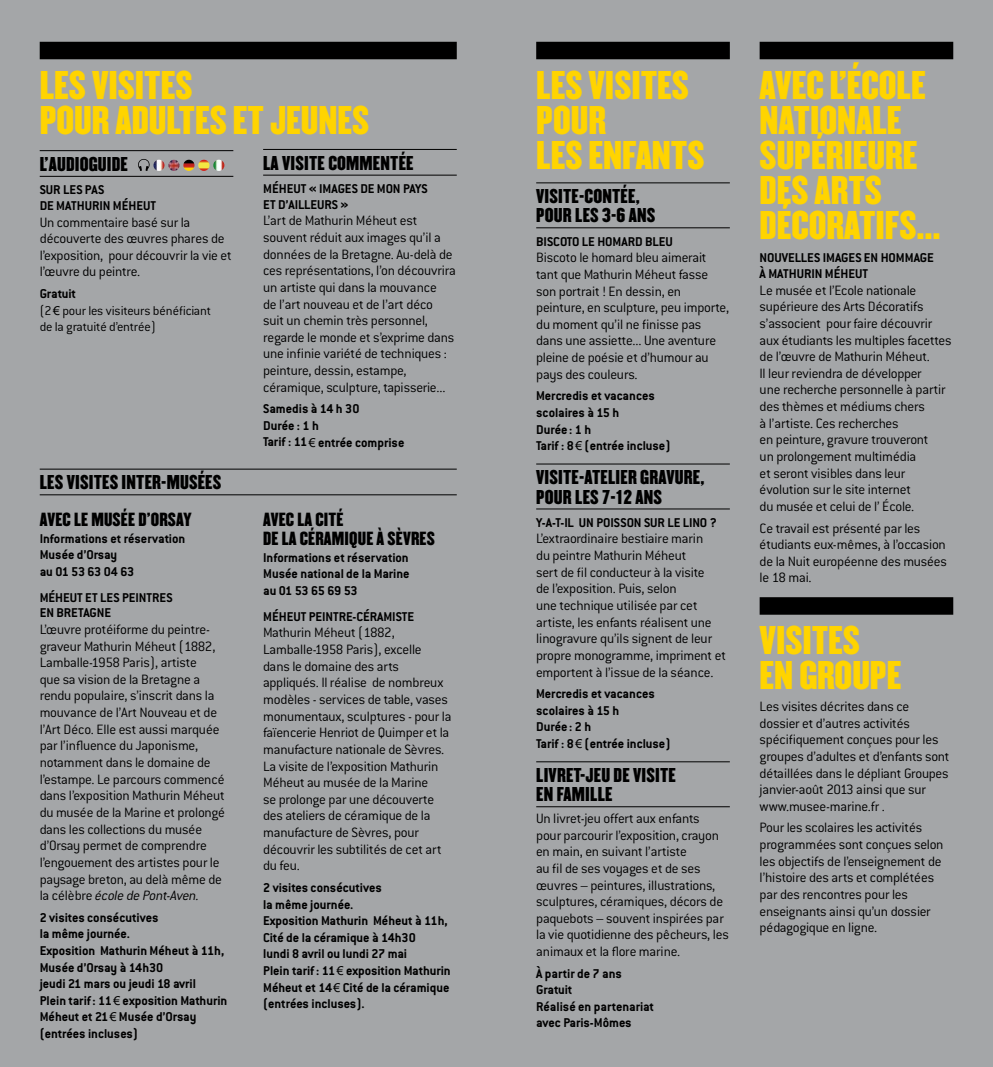
<style>
.page{position:relative;width:993px;height:1067px;background:#fff}
.page>*{position:absolute;margin:0;border:0;box-sizing:border-box;transform-origin:0 0}
.t1{font:35px/35px "Champion HTF Welterweight";color:#ffd400}
.t2{font:17.5px/19.2px "Champion HTF Welterweight";letter-spacing:.01em;color:#000}
.t3{font:16.62px/19.2px "Champion HTF Welterweight";letter-spacing:.01em;color:#000}
.t4{font:300 14.88px/16.6px "Conduit ITC";letter-spacing:-.015em;color:#000}
.t5{font:700 14px/16.6px "Conduit ITC";color:#000}
.t6{font:300 14px/16.6px "Conduit ITC";letter-spacing:-.015em;color:#000}
.s1{font-weight:700}
.s2{font-family:"Arial";font-weight:400;font-size:12.25px}
.s3{font-style:italic}
</style>
<div class="page">
<div style="left:0;top:0;width:496px;height:1067px;background:#a4a6a8"></div>
<div style="left:496px;top:0;width:496px;height:1067px;background:#a4a6a8"></div>
<hr style="left:40px;top:150px;width:193px;height:1px;background:#000">
<hr style="left:40px;top:176px;width:193px;height:1px;background:#000">
<svg style="left:138px;top:159px;width:86px;height:12px"></svg>
<hr style="left:263px;top:149px;width:193px;height:1px;background:#000">
<hr style="left:263px;top:175px;width:193px;height:1px;background:#000">
<div style="left:40px;top:42px;width:416px;height:17px;background:#000"></div>
<hr style="left:40px;top:468px;width:416px;height:1px;background:#000">
<hr style="left:40px;top:494px;width:416px;height:1px;background:#000">
<div style="left:536px;top:42px;width:193px;height:17px;background:#000"></div>
<hr style="left:536px;top:182px;width:193px;height:1px;background:#000">
<hr style="left:536px;top:227px;width:193px;height:1px;background:#000">
<hr style="left:536px;top:463px;width:193px;height:1px;background:#000">
<hr style="left:536px;top:508px;width:193px;height:1px;background:#000">
<hr style="left:536px;top:761px;width:193px;height:1px;background:#000">
<hr style="left:536px;top:806px;width:193px;height:1px;background:#000">
<div style="left:759px;top:42px;width:193px;height:17px;background:#000"></div>
<div style="left:759px;top:597px;width:193px;height:17px;background:#000"></div>
<h1 class="t1" style="left:40px;top:68px;width:331px">LES VISITES<br>POUR ADULTES ET JEUNES</h1>
<p class="t2" style="left:40px;top:155px;width:90px">L’AUDIOGUIDE</p>
<p class="t5" style="left:40px;top:182px;width:118px;line-height:15.8px">Sur les pas<br>de Mathurin Méheut</p>
<p class="t4" style="left:40px;top:214px;width:193px">Un commentaire basé sur la découverte des œuvres phares de l’exposition, pour découvrir la vie et l’œuvre du peintre.</p>
<p class="t6" style="left:40px;top:285px;width:173px"><span class="s1">Gratuit<br></span>(2<span class="s2">€</span> pour les visiteurs bénéficiant de la gratuité d’entrée)</p>
<p class="t2" style="left:40px;top:473px;width:183px">LES VISITES INTER-MUSÉES</p>
<p class="t3" style="left:40px;top:510px;width:154px">AVEC LE MUSÉE D’ORSAY</p>
<p class="t5" style="left:40px;top:529px;width:147px">Informations et réservation<br>Musée d’Orsay<br>au 01 53 63 04 63</p>
<p class="t5" style="left:40px;top:589px;width:134px;line-height:15.8px">Méheut et les peintres en Bretagne</p>
<p class="t4" style="left:40px;top:621px;width:187px">L’œuvre protéiforme du peintre&shy;graveur Mathurin Méheut (1882,<br>Lamballe-1958 Paris), artiste<br>que sa vision de la Bretagne a rendu populaire, s’inscrit dans la mouvance de l’Art Nouveau et de l’Art Déco. Elle est aussi marquée par l’influence du Japonisme, notamment dans le domaine de l’estampe. Le parcours commencé dans l’exposition Mathurin Méheut du musée de la Marine et prolongé dans les collections du musée d’Orsay permet de comprendre l’engouement des artistes pour le paysage breton, au delà même de la célèbre <span class="s3">école de Pont-Aven.</span></p>
<p class="t5" style="left:40px;top:908px;width:189px">2 visites consécutives<br>la même journée.<br>Exposition Mathurin Méheut à 11h,<br>Musée d’Orsay à 14h30<br>jeudi 21 mars ou jeudi 18 avril<br>Plein tarif: 11<span class="s2">€</span> exposition Mathurin<br>Méheut et 21<span class="s2">€</span> Musée d’Orsay (entrées incluses)</p>
<p class="t2" style="left:263px;top:154px;width:152px">LA VISITE COMMENTÉE</p>
<p class="t5" style="left:263px;top:180px;width:166px;line-height:15.8px">Méheut « images de mon pays et d’ailleurs »</p>
<p class="t4" style="left:263px;top:212px;width:194px">L’art de Mathurin Méheut est souvent réduit aux images qu’il a données de la Bretagne. Au-delà de ces représentations, l’on découvrira un artiste qui dans la mouvance<br>de l’art nouveau et de l’art déco suit un chemin très personnel, regarde le monde et s’exprime dans une infinie variété de techniques : peinture, dessin, estampe, céramique, sculpture, tapisserie...</p>
<p class="t5" style="left:263px;top:400px;width:143px">Samedis à 14 h 30<br>Durée : 1 h<br>Tarif : 11<span class="s2">€</span> entrée comprise</p>
<p class="t3" style="left:263px;top:510px;width:173px">AVEC LA CITÉ<br>DE LA CÉRAMIQUE À SÈVRES</p>
<p class="t5" style="left:263px;top:549px;width:148px;text-align:justify">Informations et réservation Musée national de la Marine au 01 53 65 69 53</p>
<p class="t5" style="left:263px;top:608px;width:152px">Méheut peintre-céramiste</p>
<p class="t4" style="left:263px;top:624px;width:190px">Mathurin Méheut (1882,<br>Lamballe-1958 Paris), excelle dans le domaine des arts appliqués. Il réalise de nombreux modèles - services de table, vases monumentaux, sculptures - pour la faïencerie Henriot de Quimper et la manufacture nationale de Sèvres.<br>La visite de l’exposition Mathurin<br>Méheut au musée de la Marine<br>se prolonge par une découverte des ateliers de céramique de la manufacture de Sèvres, pour découvrir les subtilités de cet art du feu.</p>
<p class="t5" style="left:263px;top:879px;width:189px">2 visites consécutives<br>la même journée.<br>Exposition Mathurin Méheut à 11h,<br>Cité de la céramique à 14h30<br>lundi 8 avril ou lundi 27 mai<br>Plein tarif: 11<span class="s2">€</span> exposition Mathurin<br>Méheut et 14<span class="s2">€</span> Cité de la céramique (entrées incluses).</p>
<h1 class="t1" style="left:536px;top:68px;width:170px">LES VISITES<br>POUR<br>LES ENFANTS</h1>
<p class="t2" style="left:536px;top:187px;width:121px">VISITE-CONTÉE,<br>POUR LES 3-6 ANS</p>
<p class="t5" style="left:536px;top:233px;width:138px">Biscoto le homard bleu</p>
<p class="t4" style="left:536px;top:249px;width:194px">Biscoto le homard bleu aimerait tant que Mathurin Méheut fasse son portrait ! En dessin, en peinture, en sculpture, peu importe, du moment qu’il ne finisse pas dans une assiette... Une aventure pleine de poésie et d’humour au pays des couleurs.</p>
<p class="t5" style="left:536px;top:387px;width:136px">Mercredis et vacances scolaires à 15 h<br>Durée : 1 h<br>Tarif : 8<span class="s2">€</span> (entrée incluse)</p>
<p class="t2" style="left:536px;top:468px;width:170px">VISITE-ATELIER GRAVURE,<br>POUR LES 7-12 ANS</p>
<p class="t5" style="left:536px;top:514px;width:182px">Y-a-t-il un poisson sur le lino ?</p>
<p class="t4" style="left:536px;top:530px;width:191px">L’extraordinaire bestiaire marin<br>du peintre Mathurin Méheut<br>sert de fil conducteur à la visite<br>de l’exposition. Puis, selon<br>une technique utilisée par cet artiste, les enfants réalisent une linogravure qu’ils signent de leur propre monogramme, impriment et emportent à l’issue de la séance.</p>
<p class="t5" style="left:536px;top:685px;width:136px">Mercredis et vacances scolaires à 15 h<br>Durée : 2 h<br>Tarif : 8<span class="s2">€</span> (entrée incluse)</p>
<p class="t2" style="left:536px;top:766px;width:141px">LIVRET-JEU DE VISITE<br>EN FAMILLE</p>
<p class="t4" style="left:536px;top:810px;width:194px">Un livret-jeu offert aux enfants<br>pour parcourir l’exposition, crayon en main, en suivant l’artiste<br>au fil de ses voyages et de ses œuvres – peintures, illustrations, sculptures, céramiques, décors de paquebots – souvent inspirées par la vie quotidienne des pêcheurs, les animaux et la flore marine.</p>
<p class="t5" style="left:536px;top:964px;width:119px">À partir de 7 ans<br>Gratuit<br>Réalisé en partenariat avec Paris-Mômes</p>
<h1 class="t1" style="left:759px;top:68px;width:183px">AVEC L’ÉCOLE<br>NATIONALE<br>SUPÉRIEURE<br>DES ARTS<br>DÉCORATIFS...</h1>
<p class="t5" style="left:759px;top:250px;width:176px;line-height:15.8px">Nouvelles images en hommage à Mathurin Méheut</p>
<p class="t4" style="left:759px;top:282px;width:193px">Le musée et l’Ecole nationale supérieure des Arts Décoratifs s’associent pour faire découvrir aux étudiants les multiples facettes de l’œuvre de Mathurin Méheut.<br>Il leur reviendra de développer<br>une recherche personnelle à partir des thèmes et médiums chers<br>à l’artiste. Ces recherches<br>en peinture, gravure trouveront<br>un prolongement multimédia<br>et seront visibles dans leur évolution sur le site internet<br>du musée et celui de l’ École.</p>
<p class="t4" style="left:759px;top:519px;width:189px">Ce travail est présenté par les étudiants eux-mêmes, à l’occasion de la Nuit européenne des musées le 18 mai.</p>
<h1 class="t1" style="left:759px;top:624px;width:143px">VISITES<br>EN GROUPE</h1>
<p class="t4" style="left:759px;top:698px;width:191px">Les visites décrites dans ce dossier et d’autres activités spécifiquement conçues pour les groupes d’adultes et d’enfants sont détaillées dans le dépliant Groupes janvier-août 2013 ainsi que sur www.musee-marine.fr .</p>
<p class="t4" style="left:759px;top:819px;width:185px">Pour les scolaires les activités programmées sont conçues selon les objectifs de l’enseignement de l’histoire des arts et complétées par des rencontres pour les enseignants ainsi qu’un dossier pédagogique en ligne.</p>
</div>
